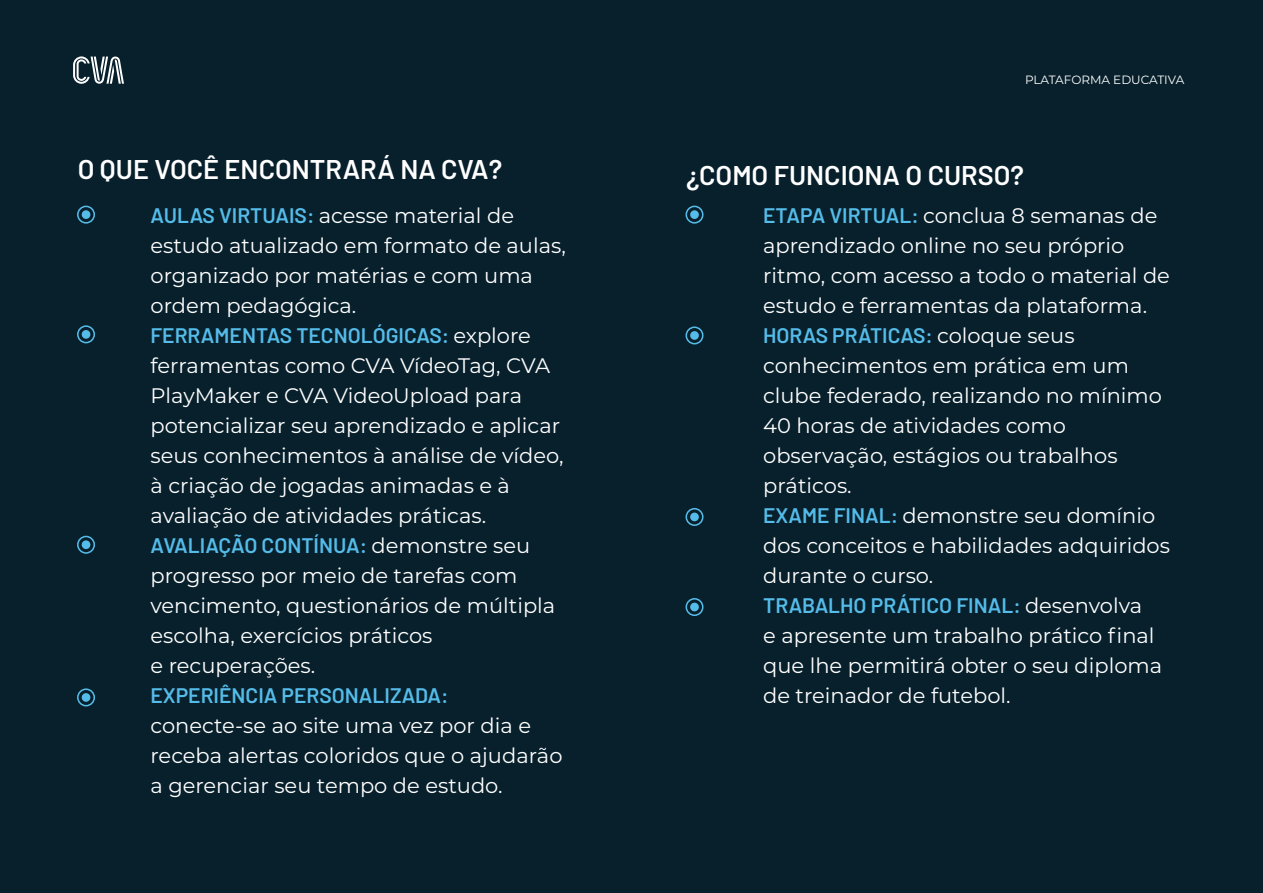
<style>
.page{position:relative;width:1263px;height:893px;background:#07202c}
.page>*{position:absolute;margin:0;border:0;box-sizing:border-box;transform-origin:0 0}
.t1{font:600 27px "Barlow";color:#fff}
.t2{font:21px/30px "Montserrat";color:#fff}
.t3{font:600 21px "Barlow";color:#55bce9}
.t4{font:12px "Montserrat";color:#fff}
.s1{font-family:"Barlow";font-weight:600;color:#55bce9}
.s2{font-family:"Montserrat";font-weight:400;color:#fff}
</style>
<div class="page">
<div style="left:77px;top:206px;width:18px;height:18px;border:2px solid #55bce9;border-radius:50%"></div>
<div style="left:82px;top:210px;width:8px;height:9px;background:#55bce9;border-radius:50%"></div>
<div style="left:77px;top:325px;width:18px;height:18px;border:2px solid #55bce9;border-radius:50%"></div>
<div style="left:82px;top:330px;width:8px;height:9px;background:#55bce9;border-radius:50%"></div>
<div style="left:77px;top:688px;width:18px;height:18px;border:2px solid #55bce9;border-radius:50%"></div>
<div style="left:82px;top:693px;width:8px;height:9px;background:#55bce9;border-radius:50%"></div>
<div style="left:77px;top:536px;width:18px;height:18px;border:2px solid #55bce9;border-radius:50%"></div>
<div style="left:82px;top:540px;width:8px;height:9px;background:#55bce9;border-radius:50%"></div>
<svg style="left:73px;top:56px;width:51px;height:28px"></svg>
<div style="left:685px;top:206px;width:18px;height:18px;border:2px solid #55bce9;border-radius:50%"></div>
<div style="left:690px;top:210px;width:9px;height:9px;background:#55bce9;border-radius:50%"></div>
<div style="left:685px;top:326px;width:18px;height:18px;border:2px solid #55bce9;border-radius:50%"></div>
<div style="left:690px;top:331px;width:9px;height:9px;background:#55bce9;border-radius:50%"></div>
<div style="left:685px;top:508px;width:18px;height:18px;border:2px solid #55bce9;border-radius:50%"></div>
<div style="left:690px;top:513px;width:9px;height:8px;background:#55bce9;border-radius:50%"></div>
<div style="left:685px;top:598px;width:18px;height:18px;border:2px solid #55bce9;border-radius:50%"></div>
<div style="left:690px;top:603px;width:9px;height:8px;background:#55bce9;border-radius:50%"></div>
<p class="t1" style="left:78px;top:149px;width:426px">O QUE VOCÊ ENCONTRARÁ NA CVA?</p>
<p class="t2" style="left:150px;top:200px;width:417px"><span class="s1">AULAS VIRTUAIS:</span> acesse material de estudo atualizado em formato de aulas, organizado por matérias e com uma ordem pedagógica.</p>
<p class="t3" style="left:150px;top:320px;width:382px">FERRAMENTAS TECNOLÓGICAS: <span class="s2">explore</span></p>
<p class="t2" style="left:150px;top:350px;width:414px">ferramentas como CVA VídeoTag, CVA PlayMaker e CVA VideoUpload para potencializar seu aprendizado e aplicar seus conhecimentos à análise de vídeo, à criação de jogadas animadas e à avaliação de atividades práticas.</p>
<p class="t3" style="left:150px;top:530px;width:381px">AVALIAÇÃO CONTÍNUA: <span class="s2">demonstre seu</span></p>
<p class="t2" style="left:150px;top:560px;width:406px">progresso por meio de tarefas com vencimento, questionários de múltipla escolha, exercícios práticos<br>e recuperações.</p>
<p class="t3" style="left:150px;top:680px;width:300px">EXPERIÊNCIA PERSONALIZADA:</p>
<p class="t2" style="left:150px;top:710px;width:414px">conecte-se ao site uma vez por dia e receba alertas coloridos que o ajudarão a gerenciar seu tempo de estudo.</p>
<p class="t4" style="left:1025px;top:71px;width:161px">PLATAFORMA EDUCATIVA</p>
<p class="t1" style="left:686px;top:155px;width:339px">¿COMO FUNCIONA O CURSO?</p>
<p class="t2" style="left:763px;top:200px;width:408px"><span class="s1">ETAPA VIRTUAL:</span> conclua 8 semanas de aprendizado online no seu próprio ritmo, com acesso a todo o material de estudo e ferramentas da plataforma.</p>
<p class="t3" style="left:763px;top:320px;width:313px">HORAS PRÁTICAS: <span class="s2">coloque seus</span></p>
<p class="t2" style="left:763px;top:350px;width:408px">conhecimentos em prática em um clube federado, realizando no mínimo<br>40 horas de atividades como observação, estágios ou trabalhos práticos.<br><span class="s1">EXAME FINAL:</span> demonstre seu domínio dos conceitos e habilidades adquiridos durante o curso.</p>
<p class="t3" style="left:763px;top:590px;width:381px">TRABALHO PRÁTICO FINAL: <span class="s2">desenvolva</span></p>
<p class="t2" style="left:763px;top:620px;width:401px">e apresente um trabalho prático final que lhe permitirá obter o seu diploma de treinador de futebol.</p>
</div>
